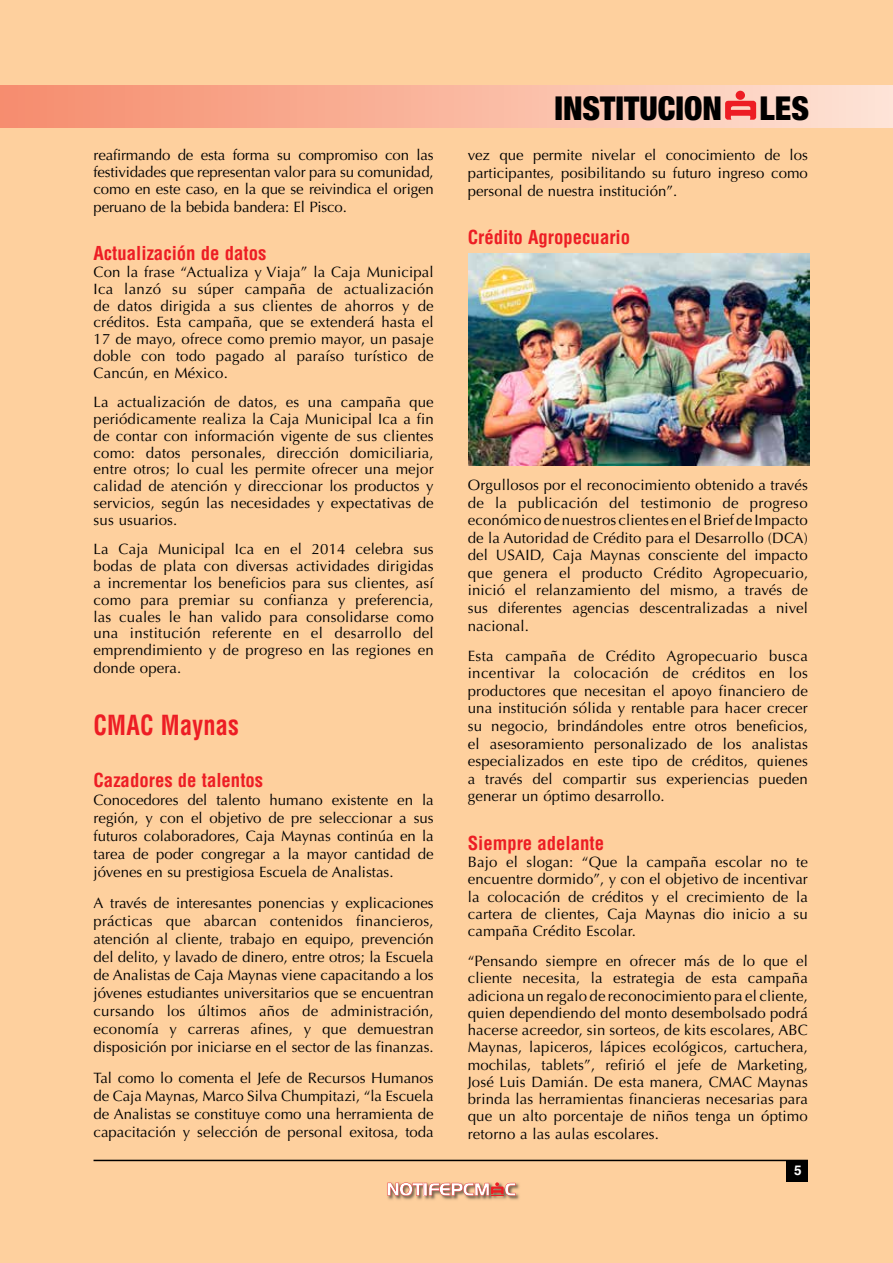
<style>
.page{position:relative;width:893px;height:1263px;background:#fed09e}
.page>*{position:absolute;margin:0;border:0;box-sizing:border-box;transform-origin:0 0}
.t1{font:900 condensed 33px "Helvetica Neue";color:#000}
.t2{font:700 condensed 27px "Helvetica LT Std";letter-spacing:.01em;color:#ed1d24;scale:.9 1}
.t3{font:700 condensed 18.75px "Helvetica LT Std";color:#ed1d24}
.t4{font:15px/16.8px "Optima LT Std";letter-spacing:.01em;color:#000;text-align:justify}
.t5{font:700 13.5px "Helvetica LT Std";color:#fff}
</style>
<div class="page">
<hr style="left:94px;top:1160px;width:714px;height:1px;background:#000">
<div style="left:0;top:85px;width:893px;height:43px;background:linear-gradient(to right,#f68b6b,#fee4d5)"></div>
<svg style="left:725px;top:101px;width:31px;height:19px"></svg>
<div style="left:736px;top:91px;width:9px;height:9px;background:#ed1d24;border-radius:50%"></div>
<div style="left:787px;top:1160px;width:21px;height:22px;background:#000"></div>
<img style="left:387px;top:1182px;width:133px;height:18px">
<svg style="left:387px;top:1182px;width:128px;height:14px"></svg>
<img style="left:469px;top:253px;width:340px;height:212px">
<p class="t4" style="left:94px;top:146px;width:342px;line-height:17.2px">reafirmando de esta forma su compromiso con las festividades que representan valor para su comunidad, como en este caso, en la que se reivindica el origen peruano de la bebida bandera: El Pisco.</p>
<p class="t3" style="left:94px;top:241px;width:174px">Actualización de datos</p>
<p class="t4" style="left:94px;top:264px;width:342px">Con la frase “Actualiza y Viaja” la Caja Municipal Ica lanzó su súper campaña de actualización de datos dirigida a sus clientes de ahorros y de créditos. Esta campaña, que se extenderá hasta el 17 de mayo, ofrece como premio mayor, un pasaje doble con todo pagado al paraíso turístico de Cancún, en México.</p>
<p class="t4" style="left:94px;top:394px;width:342px">La actualización de datos, es una campaña que periódicamente realiza la Caja Municipal Ica a fin de contar con información vigente de sus clientes como: datos personales, dirección domiciliaria, entre otros; lo cual les permite ofrecer una mejor calidad de atención y direccionar los productos y servicios, según las necesidades y expectativas de sus usuarios.</p>
<p class="t4" style="left:94px;top:541px;width:342px">La Caja Municipal Ica en el 2014 celebra sus bodas de plata con diversas actividades dirigidas a incrementar los beneficios para sus clientes, así como para premiar su confianza y preferencia, las cuales le han valido para consolidarse como una institución referente en el desarrollo del emprendimiento y de progreso en las regiones en donde opera.</p>
<h2 class="t2" style="left:94px;top:708px;width:163px">CMAC Maynas</h2>
<p class="t3" style="left:94px;top:769px;width:171px">Cazadores de talentos</p>
<p class="t4" style="left:94px;top:792px;width:342px;line-height:18px">Conocedores del talento humano existente en la región, y con el objetivo de pre seleccionar a sus futuros colaboradores, Caja Maynas continúa en la tarea de poder congregar a la mayor cantidad de jóvenes en su prestigiosa Escuela de Analistas.</p>
<p class="t4" style="left:94px;top:894px;width:342px;line-height:18px">A través de interesantes ponencias y explicaciones prácticas que abarcan contenidos financieros, atención al cliente, trabajo en equipo, prevención del delito, y lavado de dinero, entre otros; la Escuela de Analistas de Caja Maynas viene capacitando a los jóvenes estudiantes universitarios que se encuentran cursando los últimos años de administración, economía y carreras afines, y que demuestran disposición por iniciarse en el sector de las finanzas.</p>
<p class="t4" style="left:94px;top:1069px;width:342px;line-height:18px">Tal como lo comenta el Jefe de Recursos Humanos de Caja Maynas, Marco Silva Chumpitazi, “la Escuela de Analistas se constituye como una herramienta de capacitación y selección de personal exitosa, toda</p>
<h1 class="t1" style="left:554px;top:88px;width:256px">INSTITUCION LES</h1>
<p class="t4" style="left:468px;top:146px;width:342px;line-height:18px">vez que permite nivelar el conocimiento de los participantes, posibilitando su futuro ingreso como personal de nuestra institución”.</p>
<p class="t3" style="left:468px;top:226px;width:164px">Crédito Agropecuario</p>
<p class="t4" style="left:468px;top:476px;width:342px;line-height:17.5px">Orgullosos por el reconocimiento obtenido a través de la publicación del testimonio de progreso económico de nuestros clientes en el Brief de Impacto de la Autoridad de Crédito para el Desarrollo (DCA) del USAID, Caja Maynas consciente del impacto que genera el producto Crédito Agropecuario, inició el relanzamiento del mismo, a través de sus diferentes agencias descentralizadas a nivel nacional.</p>
<p class="t4" style="left:468px;top:647px;width:342px;line-height:17.5px">Esta campaña de Crédito Agropecuario busca incentivar la colocación de créditos en los productores que necesitan el apoyo financiero de una institución sólida y rentable para hacer crecer su negocio, brindándoles entre otros beneficios, el asesoramiento personalizado de los analistas especializados en este tipo de créditos, quienes a través del compartir sus experiencias pueden generar un óptimo desarrollo.</p>
<p class="t3" style="left:468px;top:831px;width:138px">Siempre adelante</p>
<p class="t4" style="left:468px;top:853px;width:342px;line-height:17.2px">Bajo el slogan: “Que la campaña escolar no te encuentre dormido”, y con el objetivo de incentivar la colocación de créditos y el crecimiento de la cartera de clientes, Caja Maynas dio inicio a su campaña Crédito Escolar.</p>
<p class="t4" style="left:468px;top:952px;width:342px;line-height:17.2px">“Pensando siempre en ofrecer más de lo que el cliente necesita, la estrategia de esta campaña adiciona un regalo de reconocimiento para el cliente, quien dependiendo del monto desembolsado podrá hacerse acreedor, sin sorteos, de kits escolares, ABC Maynas, lapiceros, lápices ecológicos, cartuchera, mochilas, tablets”, refirió el jefe de Marketing, José Luis Damián. De esta manera, CMAC Maynas brinda las herramientas financieras necesarias para que un alto porcentaje de niños tenga un óptimo retorno a las aulas escolares.</p>
<p class="t5" style="left:794px;top:1162px;width:9px">5</p>
</div>
